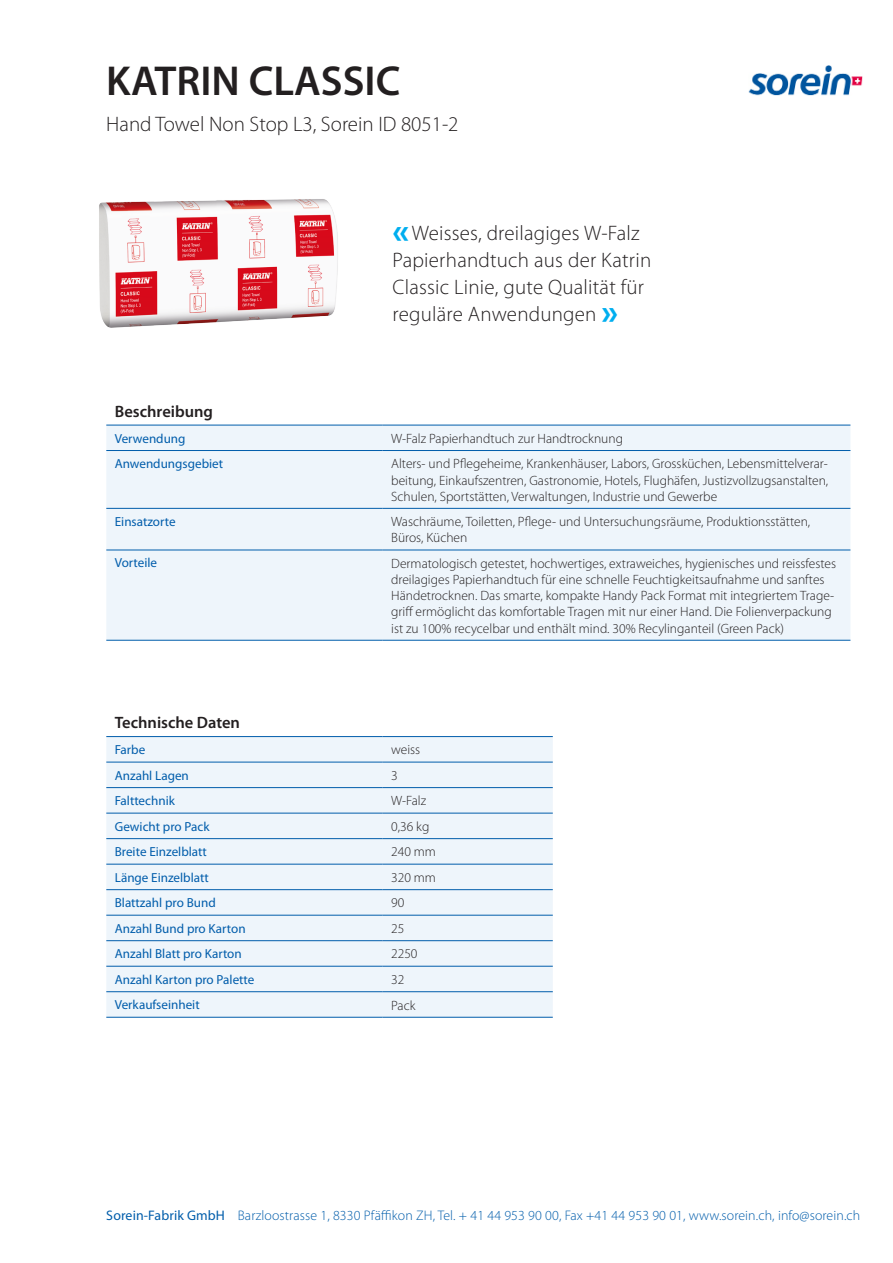
<style>
.page{position:relative;width:893px;height:1263px;background:#fff}
.page>*{position:absolute;margin:0;border:0;box-sizing:border-box;transform-origin:0 0}
._01_Titel_28_sb{font:600 42px "Myriad Pro";color:#231f20}
._05_Quote_14_light{font:300 21px/27px "Myriad Pro";letter-spacing:.01em;color:#231f20}
._02_Produktebezeichn{font:300 21px "Myriad Pro";color:#231f20}
._03_Titel_Tab_11_sb{font:600 16.5px "Myriad Pro";color:#231f20}
.t1{font:300 13.8px "Myriad Pro";letter-spacing:.01em;color:#015dab}
._04_Tabelle_9_light{font:300 13.5px/16.2px "Myriad Pro";color:#231f20}
._04_Tabelle_9_sb{font:13.2px "Myriad Pro";color:#015dab}
.s1{font-weight:700;font-size:36px;color:#00aeef}
.s2{font-weight:400}
</style>
<div class="page">
<img style="left:749px;top:66px;width:113px;height:29px">
<div style="left:106px;top:426px;width:744px;height:214px;background:#eef5fb"></div>
<hr style="left:106px;top:425px;width:277px;height:1px;background:#015dab">
<hr style="left:106px;top:450px;width:277px;height:1px;background:#015dab">
<hr style="left:106px;top:508px;width:277px;height:1px;background:#015dab">
<hr style="left:383px;top:508px;width:467px;height:1px;background:#015dab">
<hr style="left:106px;top:550px;width:277px;height:1px;background:#015dab">
<hr style="left:383px;top:550px;width:467px;height:1px;background:#015dab">
<hr style="left:106px;top:640px;width:277px;height:1px;background:#015dab">
<hr style="left:383px;top:640px;width:467px;height:1px;background:#015dab">
<hr style="left:383px;top:450px;width:467px;height:1px;background:#015dab">
<hr style="left:383px;top:425px;width:467px;height:1px;background:#015dab">
<div style="left:106px;top:737px;width:447px;height:280px;background:#eef5fb"></div>
<hr style="left:106px;top:736px;width:277px;height:1px;background:#015dab">
<hr style="left:383px;top:736px;width:170px;height:1px;background:#015dab">
<hr style="left:106px;top:762px;width:277px;height:1px;background:#015dab">
<hr style="left:383px;top:762px;width:170px;height:1px;background:#015dab">
<hr style="left:106px;top:787px;width:277px;height:1px;background:#015dab">
<hr style="left:383px;top:787px;width:170px;height:1px;background:#015dab">
<hr style="left:106px;top:813px;width:277px;height:1px;background:#015dab">
<hr style="left:383px;top:813px;width:170px;height:1px;background:#015dab">
<hr style="left:106px;top:838px;width:277px;height:1px;background:#015dab">
<hr style="left:383px;top:838px;width:170px;height:1px;background:#015dab">
<hr style="left:106px;top:864px;width:277px;height:1px;background:#015dab">
<hr style="left:383px;top:864px;width:170px;height:1px;background:#015dab">
<hr style="left:106px;top:889px;width:277px;height:1px;background:#015dab">
<hr style="left:383px;top:889px;width:170px;height:1px;background:#015dab">
<hr style="left:106px;top:915px;width:277px;height:1px;background:#015dab">
<hr style="left:383px;top:915px;width:170px;height:1px;background:#015dab">
<hr style="left:106px;top:940px;width:277px;height:1px;background:#015dab">
<hr style="left:383px;top:940px;width:170px;height:1px;background:#015dab">
<hr style="left:106px;top:966px;width:277px;height:1px;background:#015dab">
<hr style="left:383px;top:966px;width:170px;height:1px;background:#015dab">
<hr style="left:106px;top:991px;width:277px;height:1px;background:#015dab">
<hr style="left:383px;top:991px;width:170px;height:1px;background:#015dab">
<hr style="left:106px;top:1017px;width:277px;height:1px;background:#015dab">
<hr style="left:383px;top:1017px;width:170px;height:1px;background:#015dab">
<img style="left:99px;top:199px;width:239px;height:129px">
<p class="_01_Titel_28_sb" style="left:106px;top:54px;width:296px">KATRIN CLASSIC</p>
<p class="_02_Produktebezeichn" style="left:106px;top:111px;width:354px">Hand Towel Non Stop L3, Sorein ID 8051-2</p>
<p class="_05_Quote_14_light" style="left:393px;top:219px;width:260px"><span class="s1">«</span>Weisses, dreilagiges W-Falz<br>Papierhandtuch aus der Katrin<br>Classic Linie, gute Qualität für reguläre Anwendungen <span class="s1">»</span></p>
<p class="_03_Titel_Tab_11_sb" style="left:115px;top:400px;width:100px">Beschreibung</p>
<p class="_04_Tabelle_9_sb" style="left:115px;top:430px;width:72px">Verwendung</p>
<p class="_04_Tabelle_9_light" style="left:391px;top:430px;width:233px">W-Falz Papierhandtuch zur Handtrocknung</p>
<p class="_04_Tabelle_9_sb" style="left:115px;top:455px;width:110px">Anwendungsgebiet</p>
<p class="_04_Tabelle_9_light" style="left:391px;top:456px;width:439px;text-align:justify">Alters- und Pflegeheime, Krankenhäuser, Labors, Grossküchen, Lebensmittelverar&shy;beitung, Einkaufszentren, Gastronomie, Hotels, Flughäfen, Justizvollzugsanstalten, Schulen, Sportstätten, Verwaltungen, Industrie und Gewerbe</p>
<p class="_04_Tabelle_9_sb" style="left:115px;top:513px;width:62px">Einsatzorte</p>
<p class="_04_Tabelle_9_light" style="left:391px;top:513px;width:421px">Waschräume, Toiletten, Pflege- und Untersuchungsräume, Produktionsstätten,<br>Büros, Küchen</p>
<p class="_04_Tabelle_9_sb" style="left:115px;top:555px;width:44px">Vorteile</p>
<p class="_04_Tabelle_9_light" style="left:391px;top:555px;width:446px">Dermatologisch getestet, hochwertiges, extraweiches, hygienisches und reissfestes dreilagiges Papierhandtuch für eine schnelle Feuchtigkeitsaufnahme und sanftes Händetrocknen. Das smarte, kompakte Handy Pack Format mit integriertem Trage&shy;griff ermöglicht das komfortable Tragen mit nur einer Hand. Die Folienverpackung ist zu 100% recycelbar und enthält mind. 30% Recylinganteil (Green Pack)</p>
<p class="_03_Titel_Tab_11_sb" style="left:115px;top:712px;width:127px">Technische Daten</p>
<p class="_04_Tabelle_9_sb" style="left:115px;top:741px;width:32px">Farbe</p>
<p class="_04_Tabelle_9_light" style="left:391px;top:742px;width:31px">weiss</p>
<p class="_04_Tabelle_9_sb" style="left:115px;top:767px;width:76px">Anzahl Lagen</p>
<p class="_04_Tabelle_9_light" style="left:391px;top:767px;width:8px">3</p>
<p class="_04_Tabelle_9_sb" style="left:115px;top:792px;width:62px">Falttechnik</p>
<p class="_04_Tabelle_9_light" style="left:391px;top:793px;width:36px">W-Falz</p>
<p class="_04_Tabelle_9_sb" style="left:115px;top:818px;width:96px">Gewicht pro Pack</p>
<p class="_04_Tabelle_9_light" style="left:391px;top:818px;width:40px">0,36 kg</p>
<p class="_04_Tabelle_9_sb" style="left:115px;top:843px;width:94px">Breite Einzelblatt</p>
<p class="_04_Tabelle_9_light" style="left:391px;top:844px;width:46px">240 mm</p>
<p class="_04_Tabelle_9_sb" style="left:115px;top:869px;width:96px">Länge Einzelblatt</p>
<p class="_04_Tabelle_9_light" style="left:391px;top:869px;width:46px">320 mm</p>
<p class="_04_Tabelle_9_sb" style="left:115px;top:894px;width:102px">Blattzahl pro Bund</p>
<p class="_04_Tabelle_9_light" style="left:391px;top:895px;width:15px">90</p>
<p class="_04_Tabelle_9_sb" style="left:115px;top:920px;width:132px">Anzahl Bund pro Karton</p>
<p class="_04_Tabelle_9_light" style="left:391px;top:920px;width:15px">25</p>
<p class="_04_Tabelle_9_sb" style="left:115px;top:946px;width:128px">Anzahl Blatt pro Karton</p>
<p class="_04_Tabelle_9_light" style="left:391px;top:946px;width:28px">2250</p>
<p class="_04_Tabelle_9_sb" style="left:115px;top:971px;width:141px">Anzahl Karton pro Palette</p>
<p class="_04_Tabelle_9_light" style="left:391px;top:971px;width:15px">32</p>
<p class="_04_Tabelle_9_sb" style="left:115px;top:997px;width:86px">Verkaufseinheit</p>
<p class="_04_Tabelle_9_light" style="left:391px;top:997px;width:26px">Pack</p>
<p class="t1" style="left:106px;top:1207px;width:755px"><span class="s2">Sorein-Fabrik GmbH</span> Barzloostrasse 1, 8330 Pfäffikon ZH, Tel. + 41 44 953 90 00, Fax +41 44 953 90 01, www.sorein.ch, info@sorein.ch</p>
</div>
